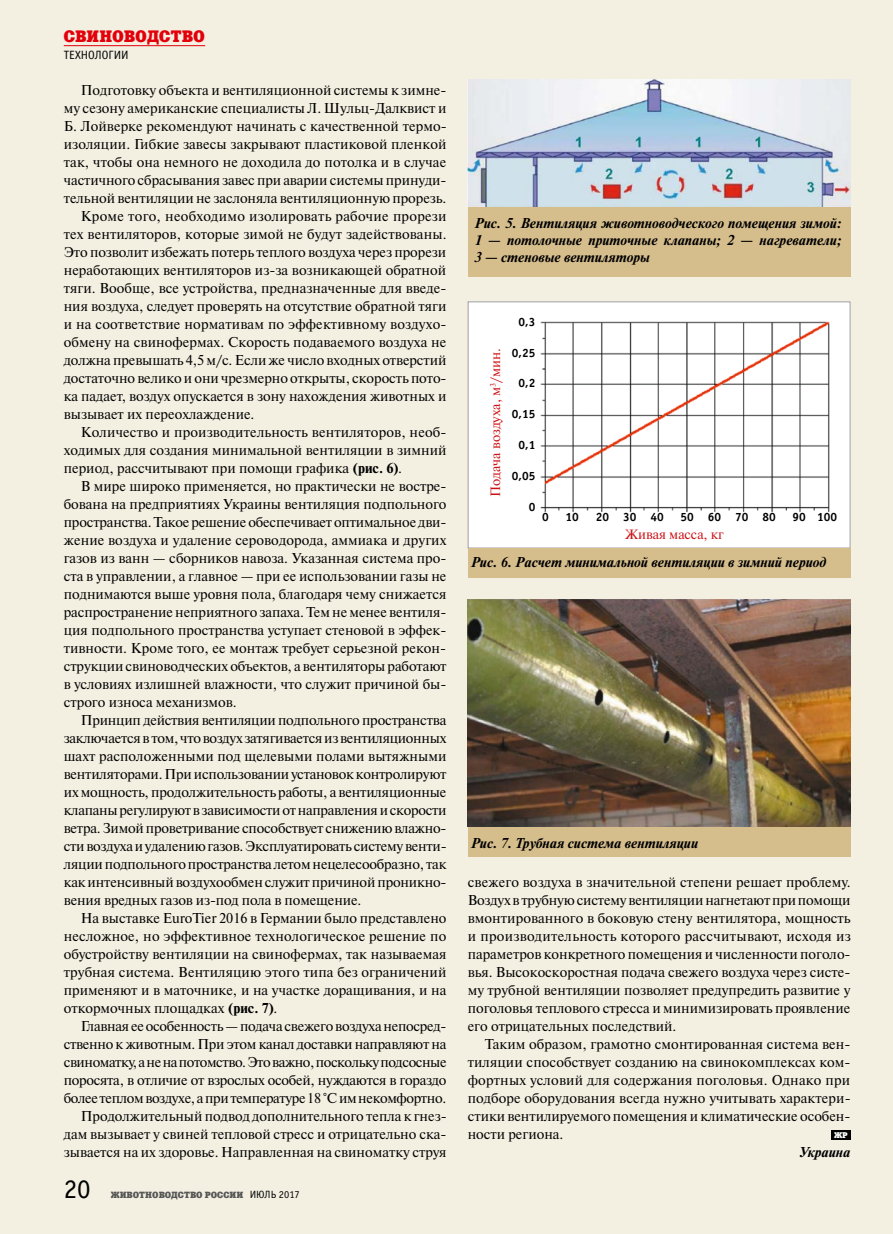
<style>
.page{position:relative;width:893px;height:1234px;background:#fff}
.page>*{position:absolute;margin:0;border:0;box-sizing:border-box;transform-origin:0 0}
.t1{font:27px "Officina Sans C";color:#000}
.t2{font:16.5px "Xenia C";letter-spacing:.005em;color:#e3000b}
.t3{font:14.25px/18px "Newton C";color:#000;text-align:justify}
.t4{font:14.25px "Newton C";letter-spacing:-.02em;color:#000}
.t5{font:italic 700 14.25px/17.2px "Newton C";color:#000;text-align:justify}
.t6{font:14.25px "Newton C";letter-spacing:-.03em;color:#000}
.t7{font:14.25px "Newton C";letter-spacing:-.025em;color:#000}
.t8{font:14.25px "Newton C";letter-spacing:.02em;color:#000}
.t9{font:13.5px "Newton C";color:#cd1013}
.t10{font:700 12px "Officina Sans C";color:#000}
.t11{font:12px "Officina Sans C";color:#000}
.t12{font:9px "Xenia C";color:#565655}
.t13{font:8.25px "Xenia C";color:#fff}
.s1{font-weight:700}
.s2{font-family:"Officina Sans C";font-size:10.5px;color:#000}
</style>
<div class="page">
<div style="left:0;top:0;width:893px;height:1233px;background:#f3f0e2"></div>
<div style="left:468px;top:207px;width:382px;height:69px;background:#d5bd8c"></div>
<img style="left:468px;top:80px;width:382px;height:127px">
<img style="left:470px;top:303px;width:378px;height:243px">
<div style="left:468px;top:301px;width:382px;height:247px;border:1px solid #9c9c9d"></div>
<img style="left:468px;top:599px;width:382px;height:227px">
<div style="left:831px;top:1129px;width:19px;height:10px;background:#000"></div>
<div style="left:468px;top:548px;width:382px;height:30px;background:#d5bd8c"></div>
<div style="left:468px;top:826px;width:382px;height:30px;background:#d5bd8c"></div>
<hr style="left:64px;top:45px;width:141px;height:1px;background:#e3000b">
<p class="t2" style="left:64px;top:26px;width:143px">СВИНОВОДСТВО</p>
<p class="t11" style="left:64px;top:48px;width:67px">ТЕХНОЛОГИИ</p>
<p class="t3" style="left:81px;top:81px;width:367px">Подготовку объекта и вентиляционной системы к зимне-</p>
<p class="t3" style="left:64px;top:99px;width:384px">му сезону американские специалисты Л. Шульц-Далквист и</p>
<p class="t3" style="left:64px;top:117px;width:384px">Б. Лойверке рекомендуют начинать с качественной термо-</p>
<p class="t3" style="left:64px;top:135px;width:384px">изоляции. Гибкие завесы закрывают пластиковой пленкой</p>
<p class="t3" style="left:64px;top:153px;width:384px">так, чтобы она немного не доходила до потолка и в случае</p>
<p class="t3" style="left:64px;top:171px;width:384px">частичного сбрасывания завес при аварии системы принуди-</p>
<p class="t3" style="left:64px;top:189px;width:384px">тельной вентиляции не заслоняла вентиляционную прорезь.</p>
<p class="t8" style="left:81px;top:208px;width:367px">Кроме того, необходимо изолировать рабочие прорези</p>
<p class="t3" style="left:64px;top:225px;width:384px">тех вентиляторов, которые зимой не будут задействованы.</p>
<p class="t3" style="left:64px;top:243px;width:384px">Это позволит избежать потерь теплого воздуха через прорези</p>
<p class="t3" style="left:64px;top:261px;width:384px">неработающих вентиляторов из-за возникающей обратной</p>
<p class="t3" style="left:64px;top:279px;width:384px">тяги. Вообще, все устройства, предназначенные для введе-</p>
<p class="t3" style="left:64px;top:297px;width:384px">ния воздуха, следует проверять на отсутствие обратной тяги</p>
<p class="t3" style="left:64px;top:315px;width:384px">и на соответствие нормативам по эффективному воздухо-</p>
<p class="t3" style="left:64px;top:333px;width:384px">обмену на свинофермах. Скорость подаваемого воздуха не</p>
<p class="t3" style="left:64px;top:351px;width:384px">должна превышать 4,5 м/с. Если же число входных отверстий</p>
<p class="t3" style="left:64px;top:369px;width:384px">достаточно велико и они чрезмерно открыты, скорость пото-</p>
<p class="t3" style="left:64px;top:387px;width:384px">ка падает, воздух опускается в зону нахождения животных и</p>
<p class="t3" style="left:64px;top:405px;width:192px">вызывает их переохлаждение.</p>
<p class="t3" style="left:81px;top:423px;width:367px">Количество и производительность вентиляторов, необ-</p>
<p class="t3" style="left:64px;top:441px;width:384px">ходимых для создания минимальной вентиляции в зимний</p>
<p class="t3" style="left:64px;top:459px;width:340px">период, рассчитывают при помощи графика <span class="s1">(рис. 6)</span>.</p>
<p class="t3" style="left:81px;top:477px;width:367px">В мире широко применяется, но практически не востре-</p>
<p class="t3" style="left:64px;top:495px;width:384px">бована на предприятиях Украины вентиляция подпольного</p>
<p class="t3" style="left:64px;top:513px;width:384px">пространства. Такое решение обеспечивает оптимальное дви-</p>
<p class="t3" style="left:64px;top:531px;width:384px">жение воздуха и удаление сероводорода, аммиака и других</p>
<p class="t3" style="left:64px;top:549px;width:384px">газов из ванн — сборников навоза. Указанная система про-</p>
<p class="t3" style="left:64px;top:567px;width:384px">ста в управлении, а главное — при ее использовании газы не</p>
<p class="t3" style="left:64px;top:585px;width:384px">поднимаются выше уровня пола, благодаря чему снижается</p>
<p class="t3" style="left:64px;top:603px;width:384px">распространение неприятного запаха. Тем не менее вентиля-</p>
<p class="t3" style="left:64px;top:621px;width:384px">ция подпольного пространства уступает стеновой в эффек-</p>
<p class="t3" style="left:64px;top:639px;width:384px">тивности. Кроме того, ее монтаж требует серьезной рекон-</p>
<p class="t3" style="left:64px;top:657px;width:384px">струкции свиноводческих объектов, а вентиляторы работают</p>
<p class="t3" style="left:64px;top:675px;width:384px">в условиях излишней влажности, что служит причиной бы-</p>
<p class="t3" style="left:64px;top:693px;width:174px">строго износа механизмов.</p>
<p class="t3" style="left:81px;top:711px;width:367px">Принцип действия вентиляции подпольного пространства</p>
<p class="t4" style="left:64px;top:730px;width:384px">заключается в том, что воздух затягивается из вентиляционных</p>
<p class="t3" style="left:64px;top:747px;width:384px">шахт расположенными под щелевыми полами вытяжными</p>
<p class="t3" style="left:64px;top:765px;width:384px">вентиляторами. При использовании установок контролируют</p>
<p class="t3" style="left:64px;top:783px;width:384px">их мощность, продолжительность работы, а вентиляционные</p>
<p class="t4" style="left:64px;top:802px;width:384px">клапаны регулируют в зависимости от направления и скорости</p>
<p class="t3" style="left:64px;top:819px;width:384px">ветра. Зимой проветривание способствует снижению влажно-</p>
<p class="t4" style="left:64px;top:838px;width:384px">сти воздуха и удалению газов. Эксплуатировать систему венти-</p>
<p class="t3" style="left:64px;top:855px;width:384px">ляции подпольного пространства летом нецелесообразно, так</p>
<p class="t3" style="left:64px;top:873px;width:384px">как интенсивный воздухообмен служит причиной проникно-</p>
<p class="t3" style="left:64px;top:891px;width:299px">вения вредных газов из-под пола в помещение.</p>
<p class="t3" style="left:81px;top:909px;width:367px">На выставке EuroTier 2016 в Германии было представлено</p>
<p class="t3" style="left:64px;top:927px;width:384px">несложное, но эффективное технологическое решение по</p>
<p class="t3" style="left:64px;top:945px;width:384px">обустройству вентиляции на свинофермах, так называемая</p>
<p class="t3" style="left:64px;top:963px;width:384px">трубная система. Вентиляцию этого типа без ограничений</p>
<p class="t3" style="left:64px;top:981px;width:384px">применяют и в маточнике, и на участке доращивания, и на</p>
<p class="t3" style="left:64px;top:999px;width:215px">откормочных площадках <span class="s1">(рис. 7)</span>.</p>
<p class="t4" style="left:81px;top:1018px;width:367px">Главная ее особенность — подача свежего воздуха непосред-</p>
<p class="t4" style="left:64px;top:1036px;width:384px">ственно к животным. При этом канал доставки направляют на</p>
<p class="t6" style="left:64px;top:1054px;width:384px">свиноматку, а не на потомство. Это важно, поскольку подсосные</p>
<p class="t4" style="left:64px;top:1072px;width:384px">поросята, в отличие от взрослых особей, нуждаются в гораздо</p>
<p class="t7" style="left:64px;top:1090px;width:384px">более теплом воздухе, а при температуре 18 °С им некомфортно.</p>
<p class="t3" style="left:81px;top:1107px;width:367px">Продолжительный подвод дополнительного тепла к гнез-</p>
<p class="t3" style="left:64px;top:1125px;width:384px">дам вызывает у свиней тепловой стресс и отрицательно ска-</p>
<p class="t3" style="left:64px;top:1143px;width:384px">зывается на их здоровье. Направленная на свиноматку струя</p>
<h1 class="t1" style="left:64px;top:1174px;width:28px">20</h1>
<p class="t12" style="left:111px;top:1188px;width:191px">ЖИВОТНОВОДСТВО РОССИИ <span class="s2">ИЮЛЬ 2017</span></p>
<p class="t5" style="left:475px;top:214px;width:368px">Рис. 5. Вентиляция животноводческого помещения зимой:<br>1 — потолочные приточные клапаны; 2 — нагреватели; 3 — стеновые вентиляторы</p>
<p class="t9" style="left:488px;top:497px;width:150px;rotate:-90deg">Подача воздуха, м<sup>3</sup>/мин.</p>
<p class="t10" style="left:518px;top:315px;width:18px">0,3</p>
<p class="t10" style="left:512px;top:346px;width:25px">0,25</p>
<p class="t10" style="left:518px;top:376px;width:18px">0,2</p>
<p class="t10" style="left:512px;top:407px;width:25px">0,15</p>
<p class="t10" style="left:518px;top:438px;width:18px">0,1</p>
<p class="t10" style="left:512px;top:469px;width:25px">0,05</p>
<p class="t10" style="left:529px;top:499px;width:8px">0</p>
<p class="t10" style="left:542px;top:510px;width:8px">0</p>
<p class="t10" style="left:566px;top:510px;width:15px">10</p>
<p class="t10" style="left:596px;top:510px;width:69px">20 30 40</p>
<p class="t10" style="left:680px;top:510px;width:97px">50 60 70 80</p>
<p class="t10" style="left:793px;top:510px;width:46px">90 100</p>
<p class="t9" style="left:625px;top:527px;width:100px">Живая масса, кг</p>
<p class="t5" style="left:471px;top:553px;width:357px">Рис. 6. Расчет минимальной вентиляции в зимний период</p>
<p class="t5" style="left:471px;top:834px;width:229px">Рис. 7. Трубная система вентиляции</p>
<p class="t3" style="left:468px;top:873px;width:384px">свежего воздуха в значительной степени решает проблему.<br>Воздух в трубную систему вентиляции нагнетают при помощи вмонтированного в боковую стену вентилятора, мощность и производительность которого рассчитывают, исходя из параметров конкретного помещения и численности поголо&shy;вья. Высокоскоростная подача свежего воздуха через систе&shy;му трубной вентиляции позволяет предупредить развитие у поголовья теплового стресса и минимизировать проявление его отрицательных последствий.</p>
<p class="t3" style="left:468px;top:1035px;width:384px;text-indent:17px">Таким образом, грамотно смонтированная система вен&shy;тиляции способствует созданию на свинокомплексах ком&shy;фортных условий для содержания поголовья. Однако при подборе оборудования всегда нужно учитывать характери&shy;стики вентилируемого помещения и климатические особен&shy;ности региона.</p>
<p class="t13" style="left:834px;top:1129px;width:15px">ЖР</p>
<p class="t5" style="left:799px;top:1143px;width:53px">Украина</p>
</div>
